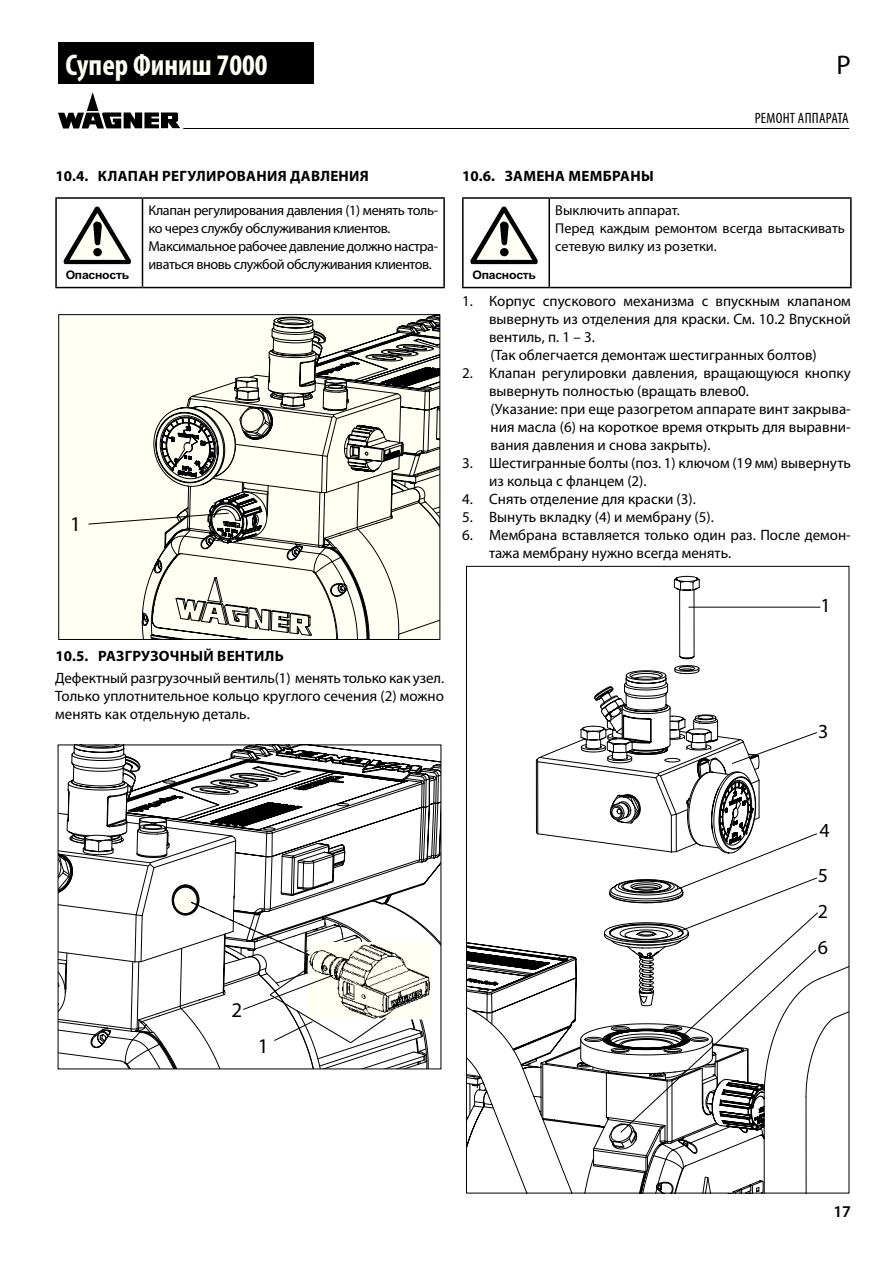
<style>
.page{position:relative;width:893px;height:1263px;background:#fff}
.page>*{position:absolute;margin:0;border:0;box-sizing:border-box;transform-origin:0 0}
.t1{font:700 condensed 30px "Myriad Pro";color:#fffff4}
.t2{font:27px "Myriad Pro";color:#000}
.t3{font:21px "Myriad Pro";color:#000}
.t4{font:19.95px "Myriad Pro";color:#000}
.t5{font:600 16.5px "Myriad Pro";color:#000}
.t6{font:15px/18px "Myriad Pro";color:#000}
.t7{font:700 15px "FF5256 0 YNXGNB+Myriad Pro";letter-spacing:.02em;color:#000}
.t8{font:condensed 15px "Myriad Pro";letter-spacing:.02em;color:#000}
.t9{font:14.25px/18px "Myriad Pro";letter-spacing:-.03em;color:#000}
.t10{font:14.25px/18px "Myriad Pro";color:#000}
.t11{font:700 11.7px "Arial";letter-spacing:-.02em;color:#000;scale:1.04 1}
</style>
<div class="page">
<div style="left:60px;top:316px;width:28px;height:322px;background:#fffff4"></div>
<svg style="left:88px;top:314px;width:353px;height:326px"></svg>
<svg style="left:58px;top:744px;width:384px;height:325px"></svg>
<svg style="left:466px;top:576px;width:383px;height:618px"></svg>
<svg style="left:620px;top:732px;width:198px;height:401px"></svg>
<hr style="left:688px;top:607px;width:132px;height:1px;background:#000">
<div style="left:58px;top:43px;width:255px;height:41px;background:#000"></div>
<svg style="left:58px;top:92px;width:122px;height:36px"></svg>
<hr style="left:183px;top:128px;width:666px;height:1px;background:#000">
<hr style="left:55px;top:197px;width:87px;height:2px;background:#000">
<hr style="left:55px;top:199px;width:2px;height:88px;background:#000">
<hr style="left:142px;top:197px;width:303px;height:2px;background:#000">
<hr style="left:142px;top:199px;width:1px;height:88px;background:#000">
<hr style="left:443px;top:199px;width:2px;height:88px;background:#000">
<hr style="left:55px;top:287px;width:87px;height:1px;background:#000">
<hr style="left:142px;top:287px;width:303px;height:1px;background:#000">
<svg style="left:63px;top:207px;width:68px;height:57px"></svg>
<div style="left:93px;top:248px;width:9px;height:8px;background:#000;border-radius:50%"></div>
<hr style="left:462px;top:197px;width:87px;height:2px;background:#000">
<hr style="left:462px;top:199px;width:1px;height:88px;background:#000">
<hr style="left:549px;top:197px;width:302px;height:2px;background:#000">
<hr style="left:548px;top:199px;width:2px;height:88px;background:#000">
<hr style="left:850px;top:199px;width:1px;height:88px;background:#000">
<hr style="left:462px;top:287px;width:87px;height:1px;background:#000">
<hr style="left:549px;top:287px;width:302px;height:1px;background:#000">
<svg style="left:470px;top:207px;width:68px;height:57px"></svg>
<div style="left:500px;top:248px;width:8px;height:8px;background:#000;border-radius:50%"></div>
<h1 class="t1" style="left:66px;top:54px;width:204px">Супер Финиш 7000</h1>
<h2 class="t2" style="left:836px;top:52px;width:16px">P</h2>
<p class="t8" style="left:754px;top:113px;width:95px">РЕМОНТ АППАРАТА</p>
<p class="t7" style="left:55px;top:169px;width:315px">10.4. КЛАПАН РЕГУЛИРОВАНИЯ ДАВЛЕНИЯ</p>
<p class="t11" style="left:66px;top:268px;width:63px">Опасность</p>
<p class="t9" style="left:148px;top:201px;width:291px">Клапан регулирования давления (1) менять толь&shy;ко через службу обслуживания клиентов.<br>Максимальное рабочее давление должно настра&shy;иваться вновь службой обслуживания клиентов.</p>
<h3 class="t3" style="left:70px;top:511px;width:12px">1</h3>
<p class="t7" style="left:55px;top:648px;width:230px">10.5. РАЗГРУЗОЧНЫЙ ВЕНТИЛЬ</p>
<p class="t6" style="left:55px;top:670px;width:390px;text-align:justify">Дефектный разгрузочный вентиль(1) менять только как узел.<br>Только уплотнительное кольцо круглого сечения (2) можно менять как отдельную деталь.</p>
<p class="t7" style="left:462px;top:169px;width:193px">10.6. ЗАМЕНА МЕМБРАНЫ</p>
<p class="t11" style="left:472px;top:268px;width:63px">Опасность</p>
<p class="t10" style="left:555px;top:201px;width:291px">Выключить аппарат.<br>Перед каждым ремонтом всегда вытаскивать сетевую вилку из розетки.</p>
<p class="t6" style="left:489px;top:293px;width:363px;text-indent:-27px">1. Корпус спускового механизма с впускным клапаном вывернуть из отделения для краски. См. 10.2 Впускной вентиль, п. 1 – 3.<br>(Так облегчается демонтаж шестигранных болтов)</p>
<p class="t6" style="left:489px;top:365px;width:363px;text-indent:-27px">2. Клапан регулировки давления, вращающуюся кнопку вывернуть полностью (вращать влево0.<br>(Указание: при еще разогретом аппарате винт закрыва&shy;ния масла (6) на короткое время открыть для выравни&shy;вания давления и снова закрыть).</p>
<p class="t6" style="left:489px;top:455px;width:363px;text-indent:-27px">3. Шестигранные болты (поз. 1) ключом (19 мм) вывернуть из кольца с фланцем (2).</p>
<p class="t6" style="left:462px;top:491px;width:235px">4. Снять отделение для краски (3).</p>
<p class="t6" style="left:462px;top:509px;width:253px">5. Вынуть вкладку (4) и мембрану (5).</p>
<p class="t6" style="left:489px;top:527px;width:363px;text-indent:-27px">6. Мембрана вставляется только один раз. После демон&shy;тажа мембрану нужно всегда менять.</p>
<h3 class="t4" style="left:820px;top:593px;width:12px">1</h3>
<h3 class="t4" style="left:818px;top:719px;width:12px">3</h3>
<h3 class="t3" style="left:231px;top:997px;width:12px">2</h3>
<h3 class="t3" style="left:258px;top:1033px;width:12px">1</h3>
<h3 class="t4" style="left:819px;top:818px;width:12px">4</h3>
<h3 class="t4" style="left:818px;top:863px;width:12px">5</h3>
<h3 class="t4" style="left:818px;top:899px;width:12px">2</h3>
<h3 class="t4" style="left:818px;top:935px;width:12px">6</h3>
<p class="t5" style="left:833px;top:1201px;width:19px">17</p>
</div>
